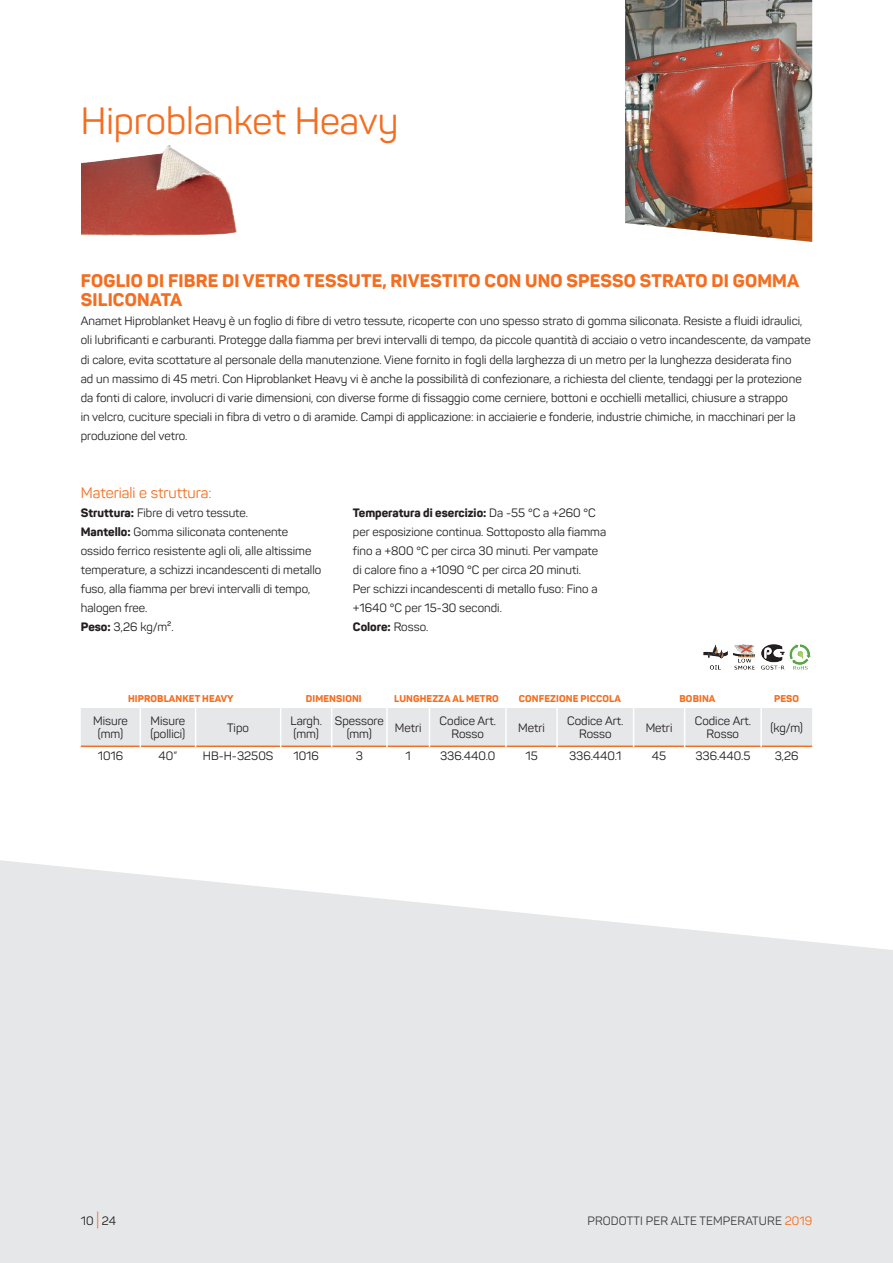
<style>
.page{position:relative;width:893px;height:1263px;background:#fff}
.page>*{position:absolute;margin:0;border:0;box-sizing:border-box;transform-origin:0 0}
.t1{font:37.5px "Panton";color:#f36e21}
.t2{font:800 18px/19.2px "Panton";letter-spacing:.01em;color:#f36e21}
.t3{font:15px "Panton";color:#f36e21}
.t4{font:12px/19.2px "Panton";color:#231f20;text-align:center}
.t5{font:12px "Panton";letter-spacing:.01em;color:#3e3e3f}
.t6{font:800 9.75px "Panton";letter-spacing:.01em;color:#f36e21}
.s1{font-weight:800}
.s2{font-size:16.8px;color:#f36e21}
.s3{color:#f36e21}
</style>
<div class="page">
<svg style="left:0;top:860px;width:893px;height:403px;background:#e8e9eb"></svg>
<img style="left:81px;top:145px;width:156px;height:91px">
<img style="left:625px;top:0;width:187px;height:227px">
<svg style="left:664px;top:167px;width:148px;height:75px;background:#ac573b"></svg>
<img style="left:761px;top:644px;width:24px;height:26px">
<img style="left:733px;top:644px;width:22px;height:26px">
<img style="left:703px;top:644px;width:25px;height:26px">
<img style="left:789px;top:644px;width:22px;height:26px">
<div style="left:81px;top:708px;width:731px;height:40px;background:#e6e7e9"></div>
<hr style="left:81px;top:745px;width:59px;height:2px;background:#f36e21">
<hr style="left:141px;top:745px;width:54px;height:2px;background:#f36e21">
<hr style="left:196px;top:745px;width:84px;height:2px;background:#f36e21">
<hr style="left:281px;top:745px;width:50px;height:2px;background:#f36e21">
<hr style="left:332px;top:745px;width:54px;height:2px;background:#f36e21">
<hr style="left:388px;top:745px;width:41px;height:2px;background:#f36e21">
<hr style="left:430px;top:745px;width:75px;height:2px;background:#f36e21">
<hr style="left:507px;top:745px;width:49px;height:2px;background:#f36e21">
<hr style="left:558px;top:745px;width:75px;height:2px;background:#f36e21">
<hr style="left:634px;top:745px;width:50px;height:2px;background:#f36e21">
<hr style="left:685px;top:745px;width:75px;height:2px;background:#f36e21">
<hr style="left:762px;top:745px;width:50px;height:2px;background:#f36e21">
<h1 class="t1" style="left:81px;top:98px;width:319px">Hiproblanket Heavy</h1>
<h2 class="t2" style="left:81px;top:271px;width:720px">FOGLIO DI FIBRE DI VETRO TESSUTE, RIVESTITO CON UNO SPESSO STRATO DI GOMMA<br>SILICONATA</h2>
<p class="t4" style="left:81px;top:311px;width:732px;text-align:left">Anamet Hiproblanket Heavy è un foglio di fibre di vetro tessute, ricoperte con uno spesso strato di gomma siliconata. Resiste a fluidi idraulici, oli lubrificanti e carburanti. Protegge dalla fiamma per brevi intervalli di tempo, da piccole quantità di acciaio o vetro incandescente, da vampate di calore, evita scottature al personale della manutenzione. Viene fornito in fogli della larghezza di un metro per la lunghezza desiderata fino<br>ad un massimo di 45 metri. Con Hiproblanket Heavy vi è anche la possibilità di confezionare, a richiesta del cliente, tendaggi per la protezione da fonti di calore, involucri di varie dimensioni, con diverse forme di fissaggio come cerniere, bottoni e occhielli metallici, chiusure a strappo<br>in velcro, cuciture speciali in fibra di vetro o di aramide. Campi di applicazione: in acciaierie e fonderie, industrie chimiche, in macchinari per la produzione del vetro.</p>
<p class="t3" style="left:81px;top:483px;width:132px">Materiali e struttura:</p>
<p class="t4" style="left:81px;top:503px;width:242px;text-align:left"><span class="s1">Struttura:</span> Fibre di vetro tessute.<br><span class="s1">Mantello:</span> Gomma siliconata contenente ossido ferrico resistente agli oli, alle altissime temperature, a schizzi incandescenti di metallo fuso, alla fiamma per brevi intervalli di tempo, halogen free.<br><span class="s1">Peso:</span> 3,26 kg/m².</p>
<p class="t4" style="left:353px;top:503px;width:255px;text-align:left"><span class="s1">Temperatura di esercizio:</span> Da -55 °C a +260 °C per esposizione continua. Sottoposto alla fiamma fino a +800 °C per circa 30 minuti. Per vampate di calore fino a +1090 °C per circa 20 minuti.<br>Per schizzi incandescenti di metallo fuso: Fino a +1640 °C per 15-30 secondi.<br><span class="s1">Colore:</span> Rosso.</p>
<p class="t6" style="left:128px;top:692px;width:107px">HIPROBLANKET HEAVY</p>
<p class="t6" style="left:306px;top:692px;width:57px">DIMENSIONI</p>
<p class="t6" style="left:394px;top:692px;width:106px">LUNGHEZZA AL METRO</p>
<p class="t6" style="left:519px;top:692px;width:104px">CONFEZIONE PICCOLA</p>
<p class="t6" style="left:679px;top:692px;width:37px">BOBINA</p>
<p class="t6" style="left:774px;top:692px;width:27px">PESO</p>
<p class="t4" style="left:93px;top:714px;width:36px;line-height:13.5px">Misure (mm)</p>
<p class="t4" style="left:151px;top:714px;width:36px;line-height:13.5px;text-align:left">Misure (pollici)</p>
<p class="t4" style="left:227px;top:718px;width:23px">Tipo</p>
<p class="t4" style="left:290px;top:714px;width:33px;line-height:13.5px;text-align:left">Largh. (mm)</p>
<p class="t4" style="left:335px;top:714px;width:50px;line-height:13.5px">Spessore (mm)</p>
<p class="t4" style="left:395px;top:718px;width:28px">Metri</p>
<p class="t4" style="left:440px;top:714px;width:58px;line-height:13.5px">Codice Art.<br>Rosso</p>
<p class="t4" style="left:518px;top:718px;width:28px">Metri</p>
<p class="t4" style="left:567px;top:714px;width:58px;line-height:13.5px">Codice Art.<br>Rosso</p>
<p class="t4" style="left:646px;top:718px;width:28px">Metri</p>
<p class="t4" style="left:695px;top:714px;width:58px;line-height:13.5px">Codice Art.<br>Rosso</p>
<p class="t4" style="left:770px;top:718px;width:34px">(kg/m)</p>
<p class="t4" style="left:98px;top:746px;width:27px">1016</p>
<p class="t4" style="left:159px;top:746px;width:20px">40”</p>
<p class="t4" style="left:203px;top:746px;width:72px">HB-H-3250S</p>
<p class="t4" style="left:293px;top:746px;width:27px">1016</p>
<p class="t4" style="left:356px;top:746px;width:9px">3</p>
<p class="t4" style="left:406px;top:746px;width:7px">1</p>
<p class="t4" style="left:440px;top:746px;width:57px">336.440.0</p>
<p class="t4" style="left:525px;top:746px;width:14px">15</p>
<p class="t4" style="left:569px;top:746px;width:54px">336.440.1</p>
<p class="t4" style="left:652px;top:746px;width:16px">45</p>
<p class="t4" style="left:695px;top:746px;width:56px">336.440.5</p>
<p class="t4" style="left:775px;top:746px;width:25px">3,26</p>
<p class="t4" style="left:81px;top:1211px;width:37px">10 <span class="s2">|</span> 24</p>
<p class="t5" style="left:587px;top:1213px;width:226px">PRODOTTI PER ALTE TEMPERATURE <span class="s3">2019</span></p>
</div>
